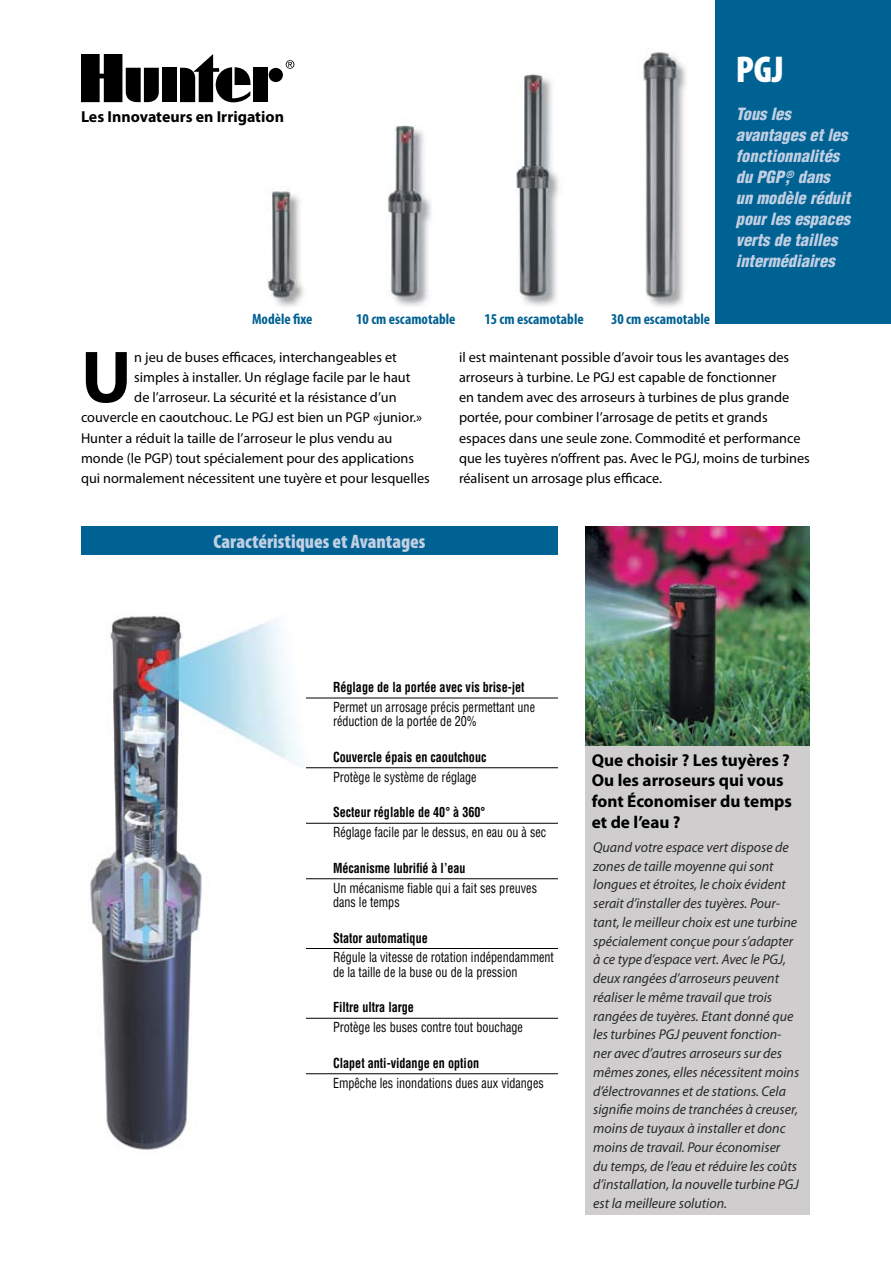
<style>
.page{position:relative;width:891px;height:1269px;background:#fff}
.page>*{position:absolute;margin:0;border:0;box-sizing:border-box;transform-origin:0 0}
.t1{font:700 74.4px "Myriad Pro";color:#000}
.t2{font:900 condensed 37.5px "Myriad Pro";color:#fff}
.t3{font:900 condensed 19.5px "Myriad Pro";color:#c1cfe2}
.t4{font:700 17.25px/20.7px "Myriad Pro";color:#000}
.t5{font:italic 900 condensed 16.5px/21px "Helvetica LT Std";color:#c1cfe2}
.t6{font:700 15.9px "Myriad Pro";color:#000}
.t7{font:700 condensed 15px "Myriad Pro";color:#006193}
.t8{font:14.25px/20.2px "Myriad Pro";color:#000}
.t9{font:italic 14.25px/18.8px "Myriad Pro";color:#29292a}
.t10{font:condensed 13.5px/14.2px "Helvetica LT Std";color:#000;scale:.9 1}
.t11{font:700 condensed 13.5px "Helvetica LT Std";color:#000;scale:.9 1}
</style>
<div class="page">
<div style="left:81px;top:526px;width:477px;height:29px;background:#006193"></div>
<img style="left:256px;top:48px;width:430px;height:259px">
<img style="left:90px;top:616px;width:237px;height:534px">
<div style="left:585px;top:564px;width:225px;height:651px;background:#cfcdcd"></div>
<img style="left:585px;top:526px;width:225px;height:220px">
<div style="left:716px;top:0;width:175px;height:324px;background:#006193"></div>
<svg style="left:286px;top:60px;width:8px;height:9px"></svg>
<div style="left:162px;top:68px;width:15px;height:34px;background:#000"></div>
<div style="left:269px;top:68px;width:14px;height:14px;background:#000;border-radius:50%"></div>
<div style="left:253px;top:68px;width:14px;height:34px;background:#000"></div>
<svg style="left:180px;top:54px;width:71px;height:48px"></svg>
<svg style="left:81px;top:54px;width:78px;height:48px"></svg>
<hr style="left:306px;top:698px;width:252px;height:1px;background:#000">
<hr style="left:306px;top:767px;width:252px;height:1px;background:#000">
<hr style="left:306px;top:823px;width:252px;height:1px;background:#000">
<hr style="left:306px;top:878px;width:252px;height:1px;background:#000">
<hr style="left:306px;top:948px;width:252px;height:1px;background:#000">
<hr style="left:306px;top:1018px;width:252px;height:1px;background:#000">
<hr style="left:306px;top:1073px;width:252px;height:1px;background:#000">
<p class="t6" style="left:81px;top:106px;width:204px">Les Innovateurs en Irrigation</p>
<p class="t7" style="left:252px;top:309px;width:62px">Modèle fixe</p>
<p class="t7" style="left:356px;top:309px;width:101px">10 cm escamotable</p>
<p class="t7" style="left:484px;top:309px;width:101px">15 cm escamotable</p>
<p class="t7" style="left:611px;top:309px;width:101px">30 cm escamotable</p>
<h2 class="t2" style="left:736px;top:46px;width:49px">PGJ</h2>
<p class="t5" style="left:736px;top:104px;width:116px">Tous les avantages et les fonctionnalités du PGP,<sup>®</sup> dans un modèle réduit pour les espaces verts de tailles intermédiaires</p>
<h1 class="t1" style="left:81px;top:329px;width:52px">U</h1>
<p class="t8" style="left:134px;top:347px;width:264px">n jeu de buses efficaces, interchangeables et</p>
<p class="t8" style="left:134px;top:367px;width:278px">simples à installer. Un réglage facile par le haut</p>
<p class="t8" style="left:134px;top:387px;width:264px">de l’arroseur. La sécurité et la résistance d’un</p>
<p class="t8" style="left:81px;top:407px;width:343px">couvercle en caoutchouc. Le PGJ est bien un PGP «junior.»</p>
<p class="t8" style="left:81px;top:428px;width:313px">Hunter a réduit la taille de l’arroseur le plus vendu au</p>
<p class="t8" style="left:81px;top:448px;width:335px">monde (le PGP) tout spécialement pour des applications</p>
<p class="t8" style="left:81px;top:468px;width:350px">qui normalement nécessitent une tuyère et pour lesquelles</p>
<h3 class="t3" style="left:214px;top:529px;width:213px">Caractéristiques et Avantages</h3>
<p class="t8" style="left:459px;top:347px;width:352px">il est maintenant possible d’avoir tous les avantages des arroseurs à turbine. Le PGJ est capable de fonctionner<br>en tandem avec des arroseurs à turbines de plus grande portée, pour combiner l’arrosage de petits et grands espaces dans une seule zone. Commodité et performance que les tuyères n’offrent pas. Avec le PGJ, moins de turbines réalisent un arrosage plus efficace.</p>
<p class="t11" style="left:333px;top:679px;width:214px">Réglage de la portée avec vis brise-jet</p>
<p class="t10" style="left:333px;top:700px;width:226px">Permet un arrosage précis permettant une réduction de la portée de 20%</p>
<p class="t11" style="left:333px;top:749px;width:172px">Couvercle épais en caoutchouc</p>
<p class="t10" style="left:333px;top:770px;width:161px">Protège le système de réglage</p>
<p class="t11" style="left:333px;top:804px;width:171px">Secteur réglable de 40° à 360°</p>
<p class="t10" style="left:333px;top:825px;width:238px">Réglage facile par le dessus, en eau ou à sec</p>
<p class="t11" style="left:333px;top:860px;width:149px">Mécanisme lubrifié à l’eau</p>
<p class="t10" style="left:333px;top:881px;width:228px">Un mécanisme fiable qui a fait ses preuves dans le temps</p>
<p class="t11" style="left:333px;top:929px;width:107px">Stator automatique</p>
<p class="t10" style="left:333px;top:950px;width:247px">Régule la vitesse de rotation indépendamment de la taille de la buse ou de la pression</p>
<p class="t11" style="left:333px;top:999px;width:92px">Filtre ultra large</p>
<p class="t10" style="left:333px;top:1020px;width:213px">Protège les buses contre tout bouchage</p>
<p class="t11" style="left:333px;top:1055px;width:164px">Clapet anti-vidange en option</p>
<p class="t10" style="left:333px;top:1076px;width:236px">Empêche les inondations dues aux vidanges</p>
<p class="t4" style="left:592px;top:749px;width:202px">Que choisir ? Les tuyères ?<br>Ou les arroseurs qui vous font Économiser du temps et de l’eau ?</p>
<p class="t9" style="left:593px;top:838px;width:208px">Quand votre espace vert dispose de zones de taille moyenne qui sont longues et étroites, le choix évident serait d’installer des tuyères. Pour&shy;tant, le meilleur choix est une turbine spécialement conçue pour s’adapter à ce type d’espace vert. Avec le PGJ, deux rangées d’arroseurs peuvent réaliser le même travail que trois rangées de tuyères. Etant donné que les turbines PGJ peuvent fonction&shy;ner avec d’autres arroseurs sur des mêmes zones, elles nécessitent moins d’électrovannes et de stations. Cela signifie moins de tranchées à creuser, moins de tuyaux à installer et donc moins de travail. Pour économiser<br>du temps, de l’eau et réduire les coûts d’installation, la nouvelle turbine PGJ est la meilleure solution.</p>
</div>
